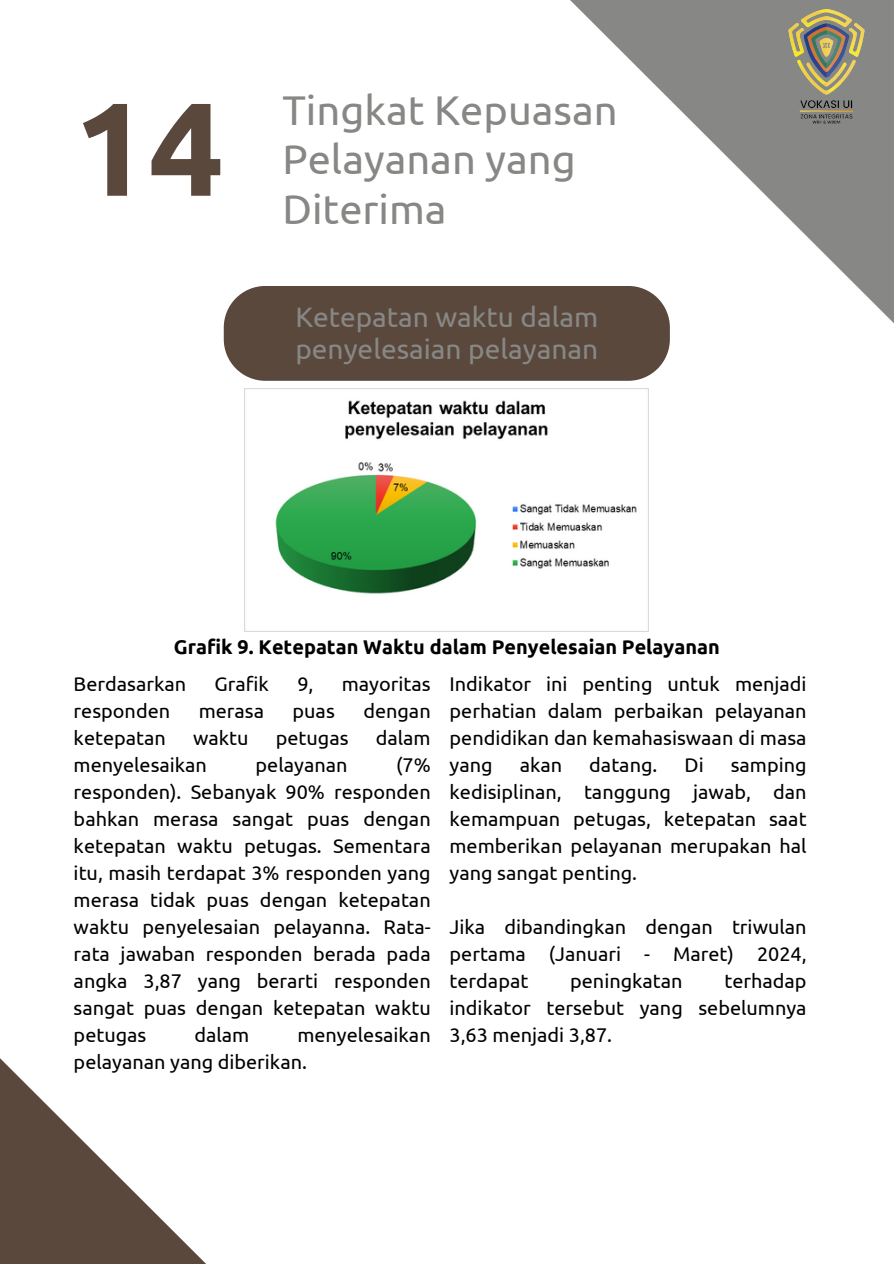
<style>
.page{position:relative;width:894px;height:1264px;background:#fff}
.page>*{position:absolute;margin:0;border:0;box-sizing:border-box;transform-origin:0 0}
.t1{font:700 132.3px "Ubuntu";color:#5a483d}
.t2{font:41.55px/49.5px "Ubuntu";color:#878885}
.t3{font:28.05px/32.7px "Ubuntu";color:#878885}
.t4{font:19.8px/27px "Ubuntu";color:#000;text-align:justify}
.t5{font:700 19.8px "Ubuntu";color:#000}
</style>
<div class="page">
<svg style="left:570px;top:0;width:323px;height:347px"></svg>
<svg style="left:0;top:1058px;width:205px;height:205px;fill:#5a483d"></svg>
<img style="left:758px;top:0;width:135px;height:135px">
<div style="left:224px;top:286px;width:445px;height:95px;background:#5a483d"></div>
<img style="left:244px;top:388px;width:404px;height:243px">
<p class="t1" style="left:74px;top:72px;width:152px">14</p>
<h2 class="t2" style="left:282px;top:85px;width:337px">Tingkat Kepuasan<br>Pelayanan yang</h2>
<h2 class="t2" style="left:282px;top:184px;width:166px">Diterima</h2>
<p class="t3" style="left:295px;top:300px;width:304px">Ketepatan waktu dalam penyelesaian pelayanan</p>
<h3 class="t5" style="left:174px;top:635px;width:547px">Grafik 9. Ketepatan Waktu dalam Penyelesaian Pelayanan</h3>
<p class="t4" style="left:74px;top:669px;width:114px">Berdasarkan</p>
<p class="t4" style="left:214px;top:669px;width:56px">Grafik</p>
<p class="t4" style="left:297px;top:669px;width:18px">9,</p>
<p class="t4" style="left:342px;top:669px;width:90px">mayoritas</p>
<p class="t4" style="left:74px;top:696px;width:98px">responden</p>
<p class="t4" style="left:199px;top:696px;width:67px">merasa</p>
<p class="t4" style="left:292px;top:696px;width:44px">puas</p>
<p class="t4" style="left:363px;top:696px;width:69px">dengan</p>
<p class="t4" style="left:74px;top:723px;width:94px">ketepatan</p>
<p class="t4" style="left:193px;top:723px;width:57px">waktu</p>
<p class="t4" style="left:276px;top:723px;width:74px">petugas</p>
<p class="t4" style="left:376px;top:723px;width:56px">dalam</p>
<p class="t4" style="left:74px;top:750px;width:135px">menyelesaikan</p>
<p class="t4" style="left:255px;top:750px;width:93px">pelayanan</p>
<p class="t4" style="left:449px;top:669px;width:358px">Indikator ini penting untuk menjadi perhatian dalam perbaikan pelayanan pendidikan dan kemahasiswaan di masa yang</p>
<p class="t4" style="left:74px;top:750px;width:358px;text-indent:322px">(7% responden). Sebanyak 90% responden bahkan merasa sangat puas dengan ketepatan waktu petugas. Sementara itu, masih terdapat 3% responden yang merasa tidak puas dengan ketepatan waktu penyelesaian pelayanna. Rata&shy;rata jawaban responden berada pada angka 3,87 yang berarti responden sangat puas dengan ketepatan waktu petugas</p>
<p class="t4" style="left:519px;top:750px;width:44px">akan</p>
<p class="t4" style="left:589px;top:750px;width:70px">datang.</p>
<p class="t4" style="left:684px;top:750px;width:21px">Di</p>
<p class="t4" style="left:449px;top:750px;width:358px;text-indent:281px">samping kedisiplinan, tanggung jawab, dan kemampuan petugas, ketepatan saat memberikan pelayanan merupakan hal yang sangat penting.</p>
<p class="t4" style="left:449px;top:912px;width:358px">Jika dibandingkan dengan triwulan pertama (Januari - Maret) 2024, terdapat</p>
<p class="t4" style="left:449px;top:966px;width:358px;text-indent:275px">terhadap indikator tersebut yang sebelumnya 3,63 menjadi 3,87.</p>
<p class="t4" style="left:570px;top:966px;width:114px">peningkatan</p>
<p class="t4" style="left:74px;top:1020px;width:358px;text-indent:224px">menyelesaikan pelayanan yang diberikan.</p>
<p class="t4" style="left:194px;top:1020px;width:56px">dalam</p>
</div>
